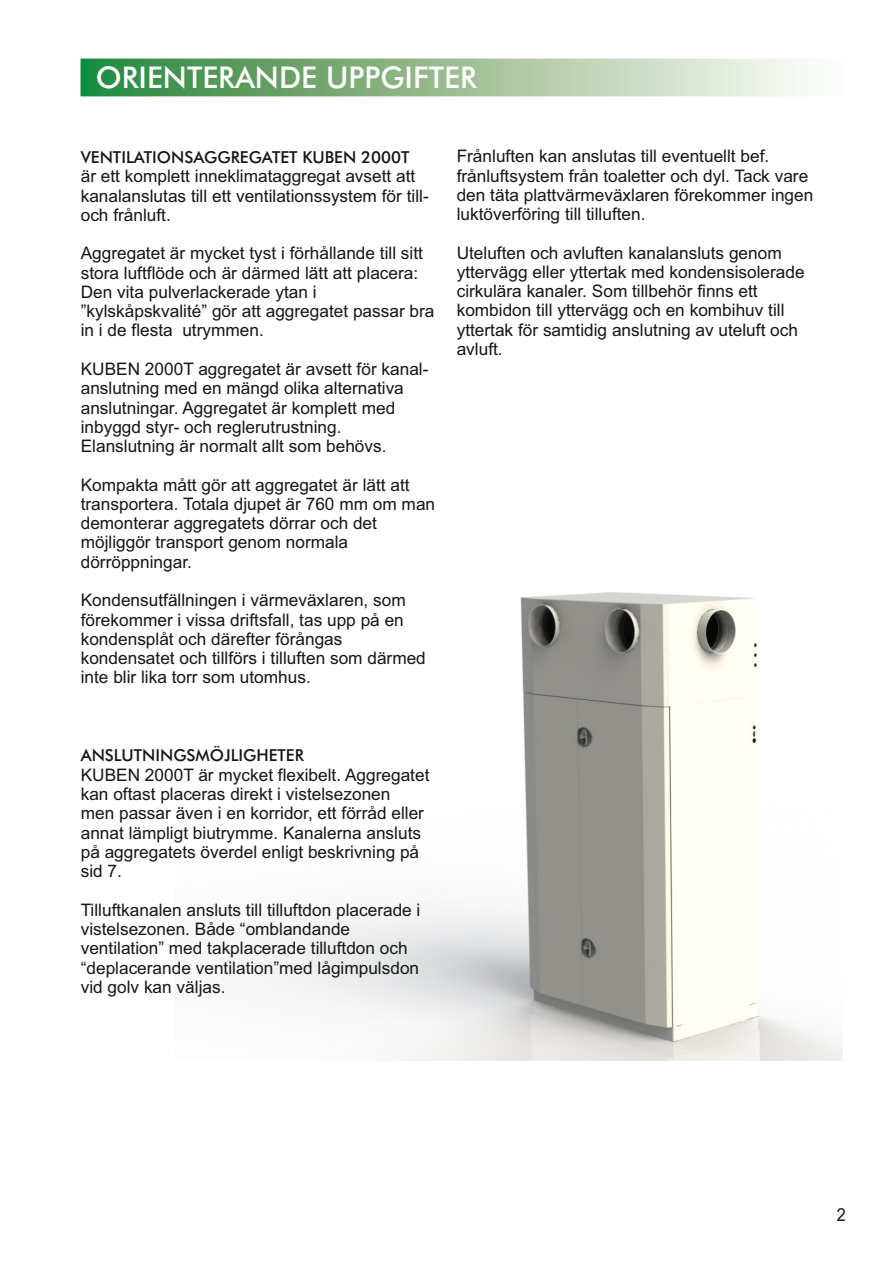
<style>
.page{position:relative;width:893px;height:1263px;background:#fff}
.page>*{position:absolute;margin:0;border:0;box-sizing:border-box;transform-origin:0 0}
.t1{font:500 30px "Futura BT";color:#fff}
.t2{font:18px "Arial";color:#151616;scale:.9 1}
.t3{font:17.25px/19.2px "Arial";color:#151616}
.t4{font:500 16.5px "Futura BT";color:#151616}
</style>
<div class="page">
<svg style="left:82px;top:60px;width:726px;height:35px;background:#94bd92"></svg>
<div style="left:80px;top:58px;width:766px;height:39px;border:1px solid #fff"></div>
<img style="left:232px;top:592px;width:611px;height:468px">
<h1 class="t1" style="left:96px;top:65px;width:383px">ORIENTERANDE UPPGIFTER</h1>
<p class="t4" style="left:81px;top:150px;width:330px">VENTILATIONSAGGREGATET KUBEN 2000T</p>
<p class="t3" style="left:81px;top:168px;width:349px">är ett komplett inneklimataggregat avsett att kanalanslutas till ett ventilationssystem för till&shy;och frånluft.</p>
<p class="t3" style="left:81px;top:245px;width:355px">Aggregatet är mycket tyst i förhållande till sitt stora luftflöde och är därmed lätt att placera:<br>Den vita pulverlackerade ytan i ”kylskåpskvalité” gör att aggregatet passar bra in i de flesta utrymmen.</p>
<p class="t3" style="left:81px;top:361px;width:349px">KUBEN 2000T aggregatet är avsett för kanal&shy;anslutning med en mängd olika alternativa anslutningar. Aggregatet är komplett med inbyggd styr- och reglerutrustning.<br>Elanslutning är normalt allt som behövs.</p>
<p class="t3" style="left:81px;top:477px;width:356px">Kompakta mått gör att aggregatet är lätt att transportera. Totala djupet är 760 mm om man demonterar aggregatets dörrar och det möjliggör transport genom normala dörröppningar.</p>
<p class="t3" style="left:81px;top:592px;width:347px">Kondensutfällningen i värmeväxlaren, som förekommer i vissa driftsfall, tas upp på en kondensplåt och därefter förångas kondensatet och tillförs i tilluften som därmed inte blir lika torr som utomhus.</p>
<p class="t3" style="left:457px;top:148px;width:358px">Frånluften kan anslutas till eventuellt bef. frånluftsystem från toaletter och dyl. Tack vare den täta plattvärmeväxlaren förekommer ingen luktöverföring till tilluften.</p>
<p class="t3" style="left:457px;top:245px;width:350px">Uteluften och avluften kanalansluts genom yttervägg eller yttertak med kondensisolerade cirkulära kanaler. Som tillbehör finns ett kombidon till yttervägg och en kombihuv till yttertak för samtidig anslutning av uteluft och avluft.</p>
<p class="t4" style="left:81px;top:749px;width:225px">ANSLUTNINGSMÖJLIGHETER</p>
<p class="t3" style="left:81px;top:767px;width:350px">KUBEN 2000T är mycket flexibelt. Aggregatet kan oftast placeras direkt i vistelsezonen<br>men passar även i en korridor, ett förråd eller annat lämpligt biutrymme. Kanalerna ansluts på aggregatets överdel enligt beskrivning på sid 7.</p>
<p class="t3" style="left:81px;top:901px;width:341px">Tilluftkanalen ansluts till tilluftdon placerade i vistelsezonen. Både “omblandande ventilation” med takplacerade tilluftdon och “deplacerande ventilation”med lågimpulsdon vid golv kan väljas.</p>
<p class="t2" style="left:837px;top:1208px;width:12px">2</p>
</div>
